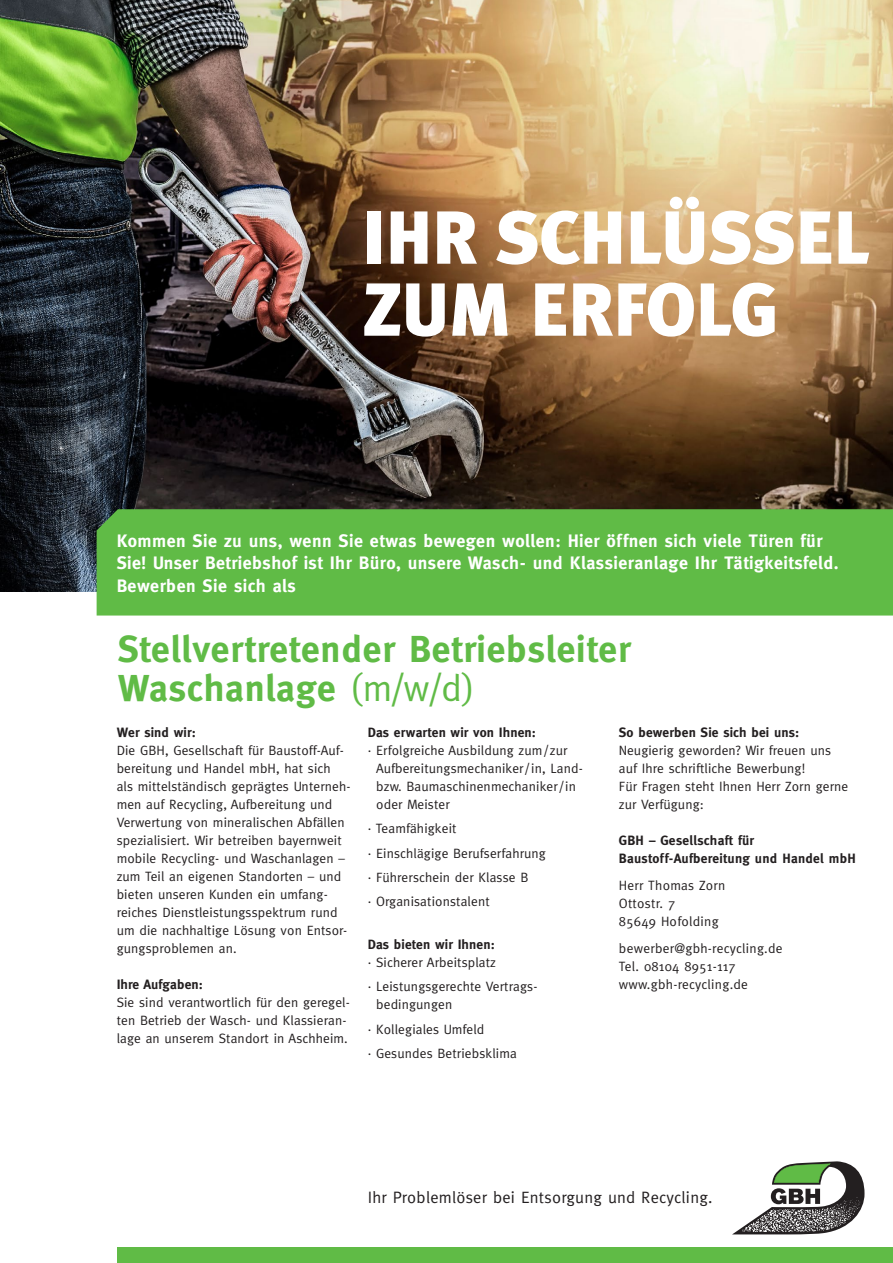
<style>
.page{position:relative;width:893px;height:1263px;background:#fff}
.page>*{position:absolute;margin:0;border:0;box-sizing:border-box;transform-origin:0 0}
.t1{font:900 75px/72px "Meta Plus";letter-spacing:-.02em;color:#fff}
.t2{font:700 37.5px/39px "Meta";letter-spacing:.02em;color:#60bb46}
.t3{font:700 18px/22.5px "Meta";letter-spacing:.025em;color:#fff}
.t4{font:16.5px "Meta";letter-spacing:.015em;color:#231f20}
.t5{font:13.5px/18px "Meta";letter-spacing:.01em;color:#231f20}
.t6{font:700 13.5px/18px "Meta";letter-spacing:.01em;color:#231f20}
.s1{font-weight:400}
</style>
<div class="page">
<img style="left:0;top:0;width:893px;height:591px">
<div style="left:97px;top:509px;width:796px;height:106px;background:#60bb46"></div>
<div style="left:118px;top:1248px;width:775px;height:15px;background:#60bb46"></div>
<svg style="left:733px;top:1161px;width:131px;height:73px"></svg>
<h1 class="t1" style="left:362px;top:202px;width:508px">IHR SCHLÜSSEL<br>ZUM ERFOLG</h1>
<h3 class="t3" style="left:117px;top:529px;width:724px">Kommen Sie zu uns, wenn Sie etwas bewegen wollen: Hier öffnen sich viele Türen für<br>Sie! Unser Betriebshof ist Ihr Büro, unsere Wasch- und Klassieranlage Ihr Tätigkeitsfeld.<br>Bewerben Sie sich als</h3>
<h2 class="t2" style="left:118px;top:629px;width:514px">Stellvertretender Betriebsleiter<br>Waschanlage <span class="s1">(m/w/d)</span></h2>
<p class="t6" style="left:117px;top:723px;width:81px">Wer sind wir:</p>
<p class="t5" style="left:117px;top:741px;width:235px">Die GBH, Gesellschaft für Baustoff-Auf&shy;bereitung und Handel mbH, hat sich<br>als mittelständisch geprägtes Unterneh&shy;men auf Recycling, Aufbereitung und Verwertung von mineralischen Abfällen spezialisiert. Wir betreiben bayernweit mobile Recycling- und Waschanlagen – zum Teil an eigenen Standorten – und bieten unseren Kunden ein umfang&shy;reiches Dienstleistungsspektrum rund um die nachhaltige Lösung von Entsor&shy;gungsproblemen an.</p>
<p class="t6" style="left:117px;top:975px;width:88px">Ihre Aufgaben:</p>
<p class="t5" style="left:117px;top:993px;width:235px">Sie sind verantwortlich für den geregel&shy;ten Betrieb der Wasch- und Klassieran&shy;lage an unserem Standort in Aschheim.</p>
<p class="t6" style="left:619px;top:723px;width:182px">So bewerben Sie sich bei uns:</p>
<p class="t5" style="left:619px;top:741px;width:231px">Neugierig geworden? Wir freuen uns auf Ihre schriftliche Bewerbung!<br>Für Fragen steht Ihnen Herr Zorn gerne zur Verfügung:</p>
<p class="t6" style="left:619px;top:831px;width:239px">GBH – Gesellschaft für<br>Baustoff-Aufbereitung und Handel mbH</p>
<p class="t5" style="left:619px;top:876px;width:108px">Herr Thomas Zorn<br>Ottostr. 7<br>85649 Hofolding</p>
<p class="t5" style="left:619px;top:939px;width:165px">bewerber@gbh-recycling.de<br>Tel. 08104 8951-117 www.gbh-recycling.de</p>
<p class="t6" style="left:368px;top:723px;width:170px">Das erwarten wir von Ihnen:</p>
<p class="t5" style="left:376px;top:741px;width:208px;text-indent:-8px">· Erfolgreiche Ausbildung zum/ zur<br>Aufbereitungsmechaniker/ in, Land&shy;bzw. Baumaschinenmechaniker/ in oder Meister</p>
<p class="t5" style="left:368px;top:816px;width:180px;line-height:24.5px">· Teamfähigkeit<br>· Einschlägige Berufserfahrung · Führerschein der Klasse B<br>· Organisationstalent</p>
<p class="t6" style="left:368px;top:935px;width:129px">Das bieten wir Ihnen:</p>
<p class="t5" style="left:368px;top:950px;width:170px;line-height:24.5px">· Sicherer Arbeitsplatz<br>· Leistungsgerechte Vertrags-</p>
<p class="t5" style="left:368px;top:992px;width:151px;line-height:24.5px;text-indent:8px">bedingungen<br>· Kollegiales Umfeld<br>· Gesundes Betriebsklima</p>
<p class="t4" style="left:368px;top:1187px;width:346px">Ihr Problemlöser bei Entsorgung und Recycling.</p>
</div>
